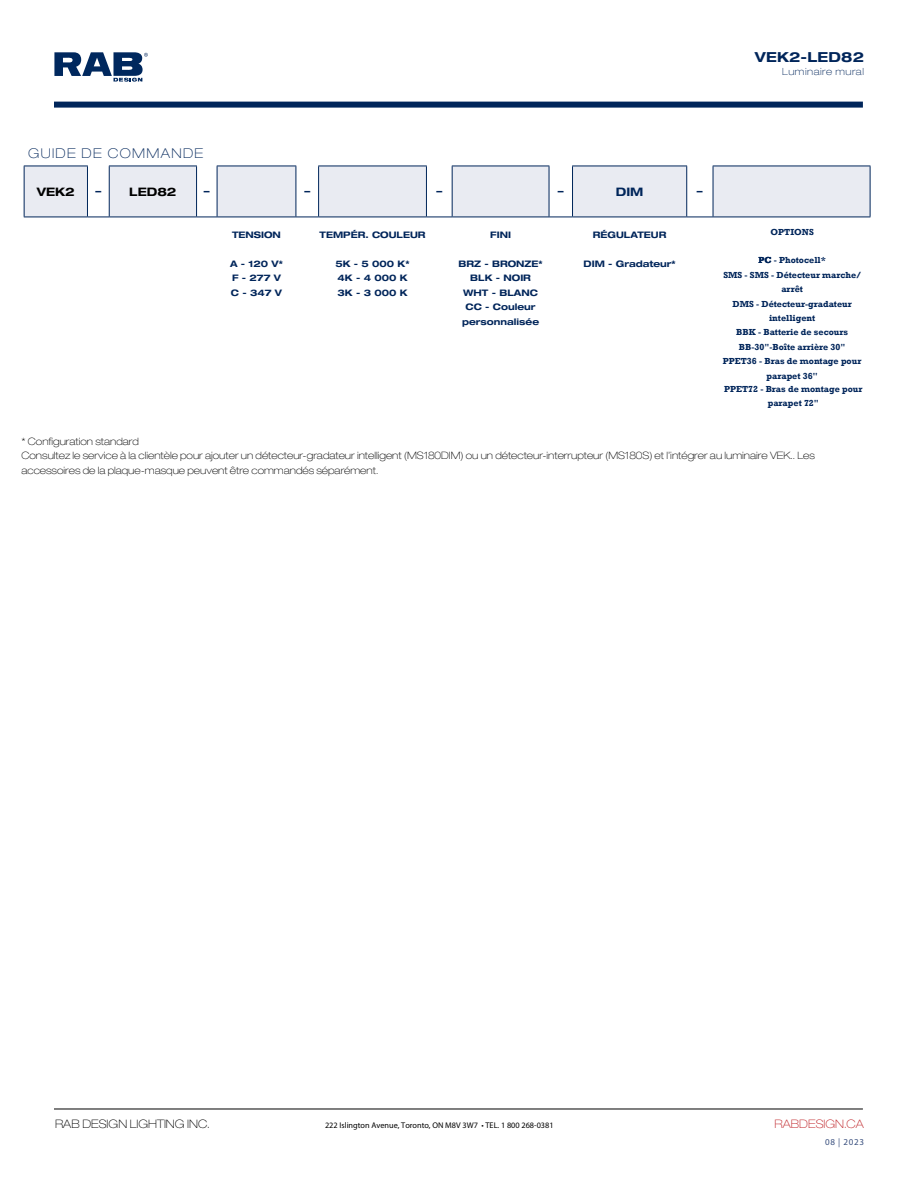
<style>
.page{position:relative;width:918px;height:1188px;background:#fff}
.page>*{position:absolute;margin:0;border:0;box-sizing:border-box;transform-origin:0 0}
.t1{font:700 expanded 13.8px "Helvetica Neue LT Std";letter-spacing:.01em;color:#00255a}
.t2{font:100 expanded 13.5px "Helvetica Neue LT Std";letter-spacing:.1em;color:#00255a}
.t3{font:100 expanded 11.7px "Helvetica Neue LT Std";color:#000}
.t4{font:100 expanded 11.7px "Helvetica Neue LT Std";color:#be1f24}
.t5{font:700 expanded 11.7px "Helvetica Neue LT Std";color:#000}
.t6{font:700 expanded 11.7px "Helvetica Neue LT Std";color:#00255a}
.t7{font:100 expanded 10.2px/14.4px "Helvetica Neue LT Std";color:#000}
.t8{font:100 expanded 9.9px "Helvetica Neue LT Std";letter-spacing:.05em;color:#00255a}
.t9{font:700 9px/14.4px "Rockwell";color:#00255a;text-align:center}
.t10{font:700 expanded 9px/14.4px "Helvetica Neue LT Std";color:#00255a}
.t11{font:9px "Myriad Pro";letter-spacing:.07em;color:#394f7e}
.t12{font:8.25px "Myriad Pro";color:#000}
.s1{color:#00255a}
</style>
<div class="page">
<svg style="left:54px;top:52px;width:94px;height:30px"></svg>
<div style="left:54px;top:102px;width:809px;height:6px;background:#00255a"></div>
<hr style="left:54px;top:1109px;width:809px;height:1px;background:#000">
<hr style="left:870px;top:166px;width:1px;height:51px;background:#00255a">
<svg style="left:24px;top:166px;width:846px;height:52px;background:#e2e5ed"></svg>
<hr style="left:713px;top:217px;width:157px;height:1px;background:#00255a">
<h1 class="t1" style="left:755px;top:49px;width:111px">VEK2-LED82</h1>
<p class="t8" style="left:782px;top:66px;width:83px">Luminaire mural</p>
<h2 class="t2" style="left:28px;top:145px;width:177px">GUIDE DE COMMANDE</h2>
<p class="t5" style="left:37px;top:184px;width:40px">VEK2</p>
<p class="t5" style="left:95px;top:184px;width:83px"><span class="s1">–</span> LED82</p>
<p class="t6" style="left:204px;top:184px;width:7px">–</p>
<p class="t6" style="left:304px;top:184px;width:7px">–</p>
<p class="t6" style="left:436px;top:184px;width:7px">–</p>
<p class="t6" style="left:558px;top:184px;width:7px">–</p>
<p class="t6" style="left:616px;top:184px;width:29px">DIM</p>
<p class="t6" style="left:697px;top:184px;width:7px">–</p>
<p class="t10" style="left:232px;top:227px;width:50px">TENSION</p>
<p class="t10" style="left:230px;top:256px;width:54px">A - 120 V*<br>F - 277 V<br>C - 347 V</p>
<p class="t10" style="left:320px;top:227px;width:107px">TEMPÉR. COULEUR</p>
<p class="t10" style="left:335px;top:256px;width:76px">5K - 5 000 K*<br>4K - 4 000 K<br>3K - 3 000 K</p>
<p class="t10" style="left:593px;top:227px;width:75px">RÉGULATEUR</p>
<p class="t10" style="left:584px;top:256px;width:94px">DIM - Gradateur*</p>
<p class="t10" style="left:490px;top:227px;width:22px">FINI</p>
<p class="t10" style="left:459px;top:256px;width:85px;text-align:center">BRZ - BRONZE*<br>BLK - NOIR<br>WHT - BLANC<br>CC - Couleur personnalisée</p>
<p class="t9" style="left:771px;top:224px;width:45px">OPTIONS</p>
<p class="t9" style="left:723px;top:253px;width:140px">PC - Photocell*<br>SMS - SMS - Détecteur marche/ arrêt<br>DMS - Détecteur-gradateur intelligent<br>BBK - Batterie de secours<br>BB-30"-Boîte arrière 30"<br>PPET36 - Bras de montage pour parapet 36''</p>
<p class="t9" style="left:724px;top:382px;width:140px">PPET72 - Bras de montage pour parapet 72"</p>
<p class="t7" style="left:21px;top:434px;width:795px">* Configuration standard<br>Consultez le service à la clientèle pour ajouter un détecteur-gradateur intelligent (MS180DIM) ou un détecteur-interrupteur (MS180S) et l’intégrer au luminaire VEK.. Les accessoires de la plaque-masque peuvent être commandés séparément.</p>
<p class="t3" style="left:55px;top:1117px;width:156px">RAB DESIGN LIGHTING INC.</p>
<p class="t12" style="left:325px;top:1120px;width:230px">222 Islington Avenue, Toronto, ON M8V 3W7 • TEL. 1 800 268-0381</p>
<p class="t4" style="left:775px;top:1117px;width:91px">RABDESIGN.CA</p>
<p class="t11" style="left:825px;top:1137px;width:40px">08 | 2023</p>
</div>
